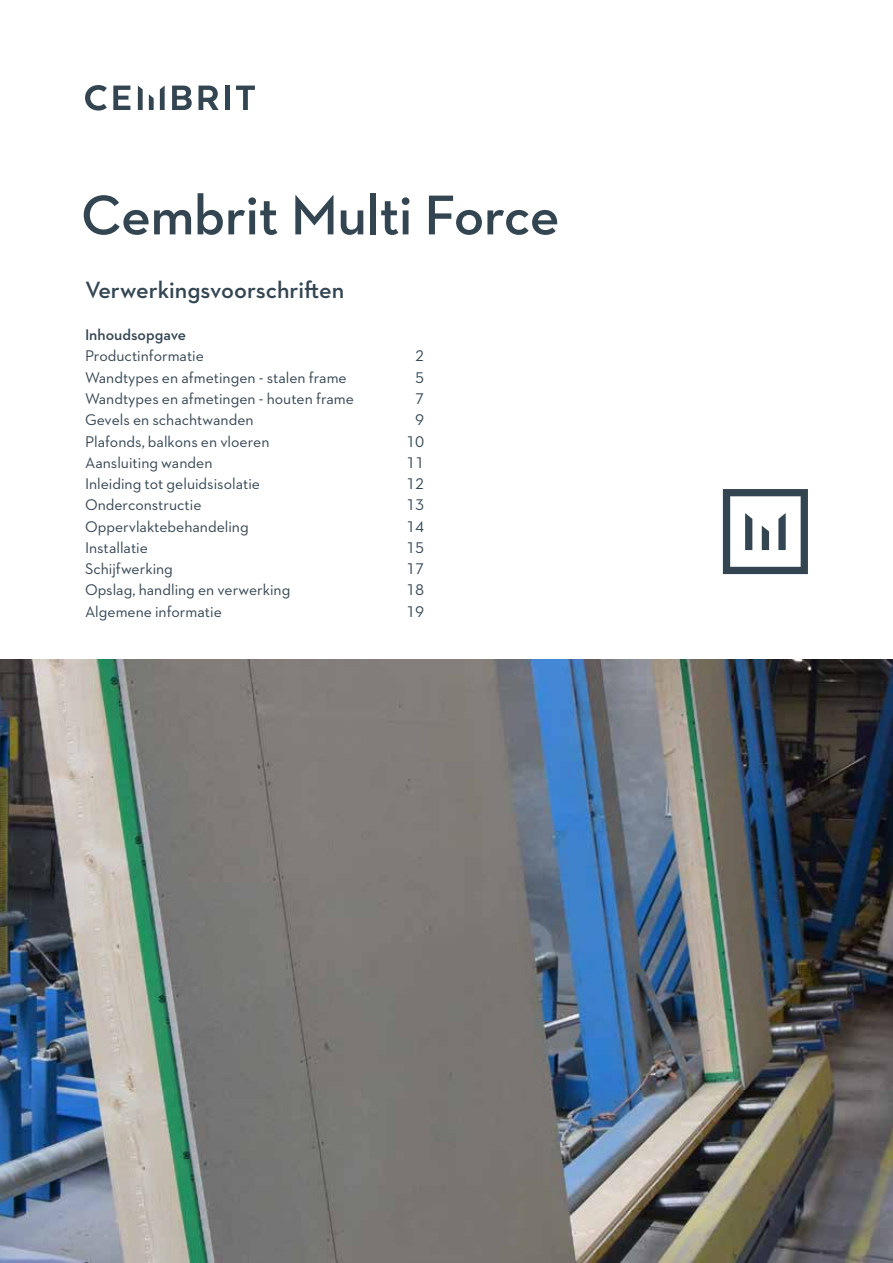
<style>
.page{position:relative;width:893px;height:1263px;background:#fff}
.page>*{position:absolute;margin:0;border:0;box-sizing:border-box;transform-origin:0 0}
.t1{font:600 57px "Neutraface 2 Text";letter-spacing:-.01em;color:#344552}
.Cembrit_Important{font:600 24px "Neutraface 2 Text";color:#344552}
.Cembrit_Important-2{font:15.75px "Neutraface 2 Text";color:#344552}
.Cembrit_Important-3{font:600 15.75px "Neutraface 2 Text";color:#344552}
</style>
<div class="page">
<img style="left:0;top:660px;width:893px;height:603px">
<svg style="left:85px;top:85px;width:22px;height:26px"></svg>
<svg style="left:113px;top:86px;width:17px;height:24px"></svg>
<svg style="left:172px;top:86px;width:20px;height:24px"></svg>
<svg style="left:199px;top:86px;width:20px;height:24px"></svg>
<div style="left:225px;top:86px;width:5px;height:24px;background:#344552"></div>
<svg style="left:236px;top:86px;width:19px;height:24px"></svg>
<svg style="left:138px;top:86px;width:5px;height:24px"></svg>
<svg style="left:149px;top:94px;width:5px;height:16px"></svg>
<svg style="left:160px;top:86px;width:5px;height:24px"></svg>
<svg style="left:723px;top:489px;width:85px;height:85px"></svg>
<p class="t1" style="left:81px;top:179px;width:480px">Cembrit Multi Force</p>
<p class="Cembrit_Important" style="left:85px;top:274px;width:261px">Verwerkingsvoorschriften</p>
<p class="Cembrit_Important-3" style="left:85px;top:325px;width:103px">Inhoudsopgave</p>
<p class="Cembrit_Important-2" style="left:85px;top:346px;width:120px">Productinformatie</p>
<p class="Cembrit_Important-2" style="left:415px;top:346px;width:11px">2</p>
<p class="Cembrit_Important-2" style="left:85px;top:368px;width:263px">Wandtypes en afmetingen - stalen frame</p>
<p class="Cembrit_Important-2" style="left:415px;top:368px;width:11px">5</p>
<p class="Cembrit_Important-2" style="left:85px;top:389px;width:270px">Wandtypes en afmetingen - houten frame</p>
<p class="Cembrit_Important-2" style="left:415px;top:389px;width:11px">7</p>
<p class="Cembrit_Important-2" style="left:85px;top:410px;width:170px">Gevels en schachtwanden</p>
<p class="Cembrit_Important-2" style="left:415px;top:410px;width:11px">9</p>
<p class="Cembrit_Important-2" style="left:85px;top:431px;width:186px">Plafonds, balkons en vloeren</p>
<p class="Cembrit_Important-2" style="left:406px;top:431px;width:20px">10</p>
<p class="Cembrit_Important-2" style="left:85px;top:453px;width:129px">Aansluiting wanden</p>
<p class="Cembrit_Important-2" style="left:406px;top:453px;width:20px">11</p>
<p class="Cembrit_Important-2" style="left:85px;top:474px;width:176px">Inleiding tot geluidsisolatie</p>
<p class="Cembrit_Important-2" style="left:406px;top:474px;width:20px">12</p>
<p class="Cembrit_Important-2" style="left:85px;top:495px;width:118px">Onderconstructie</p>
<p class="Cembrit_Important-2" style="left:406px;top:495px;width:20px">13</p>
<p class="Cembrit_Important-2" style="left:85px;top:516px;width:165px">Oppervlaktebehandeling</p>
<p class="Cembrit_Important-2" style="left:406px;top:516px;width:20px">14</p>
<p class="Cembrit_Important-2" style="left:85px;top:538px;width:64px">Installatie</p>
<p class="Cembrit_Important-2" style="left:406px;top:538px;width:20px">15</p>
<p class="Cembrit_Important-2" style="left:85px;top:559px;width:89px">Schijfwerking</p>
<p class="Cembrit_Important-2" style="left:406px;top:559px;width:20px">17</p>
<p class="Cembrit_Important-2" style="left:85px;top:580px;width:207px">Opslag, handling en verwerking</p>
<p class="Cembrit_Important-2" style="left:406px;top:580px;width:20px">18</p>
<p class="Cembrit_Important-2" style="left:85px;top:601px;width:138px">Algemene informatie</p>
<p class="Cembrit_Important-2" style="left:406px;top:601px;width:20px">19</p>
</div>
